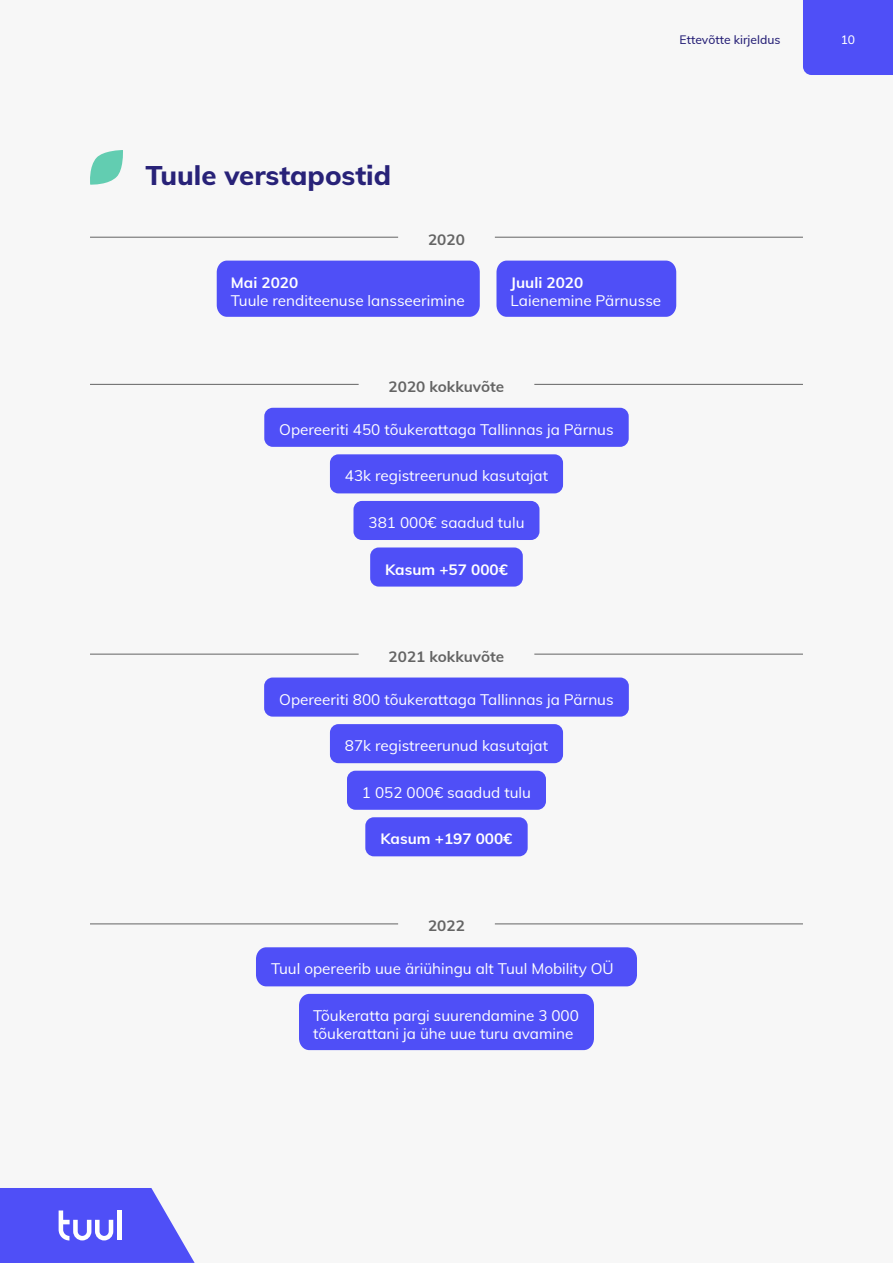
<style>
.page{position:relative;width:893px;height:1263px;background:#f7f7f7}
.page>*{position:absolute;margin:0;border:0;box-sizing:border-box;transform-origin:0 0}
.t1{font:800 27px "Muli";color:#282278}
.t2{font:15px/18px "Muli";color:#fff}
.t3{font:700 15px "Muli";color:#fff}
.t4{font:700 15px "Muli";color:#646464}
.t5{font:500 12px "Muli";color:#282278}
.t6{font:500 12px "Muli";color:#fff}
</style>
<div class="page">
<svg style="left:0;top:1188px;width:195px;height:75px;background:#6a6af7"></svg>
<div style="left:803px;top:0;width:90px;height:75px;background:#4f4ff7"></div>
<svg style="left:90px;top:150px;width:33px;height:35px"></svg>
<hr style="left:90px;top:384px;width:269px;height:1px;background:#646464">
<hr style="left:534px;top:384px;width:269px;height:1px;background:#646464">
<div style="left:264px;top:408px;width:365px;height:39px;background:#4f4ff7;border-radius:9px"></div>
<div style="left:330px;top:454px;width:233px;height:39px;background:#4f4ff7;border-radius:9px"></div>
<div style="left:353px;top:501px;width:186px;height:39px;background:#4f4ff7;border-radius:9px"></div>
<div style="left:370px;top:547px;width:153px;height:40px;background:#4f4ff7;border-radius:9px"></div>
<hr style="left:90px;top:654px;width:269px;height:1px;background:#646464">
<hr style="left:534px;top:654px;width:269px;height:1px;background:#646464">
<div style="left:264px;top:677px;width:365px;height:40px;background:#4f4ff7;border-radius:9px"></div>
<div style="left:330px;top:724px;width:233px;height:39px;background:#4f4ff7;border-radius:9px"></div>
<div style="left:347px;top:771px;width:199px;height:39px;background:#4f4ff7;border-radius:9px"></div>
<div style="left:365px;top:817px;width:163px;height:39px;background:#4f4ff7;border-radius:9px"></div>
<hr style="left:90px;top:237px;width:308px;height:1px;background:#646464">
<hr style="left:495px;top:237px;width:308px;height:1px;background:#646464">
<div style="left:217px;top:261px;width:263px;height:56px;background:#4f4ff7"></div>
<div style="left:496px;top:261px;width:180px;height:56px;background:#4f4ff7"></div>
<hr style="left:90px;top:924px;width:308px;height:1px;background:#646464">
<hr style="left:495px;top:924px;width:308px;height:1px;background:#646464">
<div style="left:256px;top:947px;width:381px;height:39px;background:#4f4ff7"></div>
<div style="left:299px;top:994px;width:295px;height:56px;background:#4f4ff7"></div>
<p class="t5" style="left:680px;top:30px;width:102px">Ettevõtte kirjeldus</p>
<p class="t6" style="left:841px;top:30px;width:16px">10</p>
<p class="t1" style="left:145px;top:155px;width:247px">Tuule verstapostid</p>
<p class="t4" style="left:428px;top:228px;width:38px">2020</p>
<p class="t3" style="left:231px;top:271px;width:69px">Mai 2020</p>
<p class="t2" style="left:231px;top:291px;width:235px">Tuule renditeenuse lansseerimine</p>
<p class="t3" style="left:511px;top:271px;width:74px">Juuli 2020</p>
<p class="t2" style="left:511px;top:291px;width:152px">Laienemine Pärnusse</p>
<p class="t4" style="left:389px;top:376px;width:117px">2020 kokkuvõte</p>
<p class="t2" style="left:279px;top:420px;width:336px">Opereeriti 450 tõukerattaga Tallinnas ja Pärnus</p>
<p class="t2" style="left:345px;top:466px;width:205px">43k registreerunud kasutajat</p>
<p class="t2" style="left:368px;top:513px;width:158px">381 000€ saadud tulu</p>
<p class="t3" style="left:385px;top:558px;width:124px">Kasum +57 000€</p>
<p class="t4" style="left:389px;top:645px;width:117px">2021 kokkuvõte</p>
<p class="t2" style="left:279px;top:689px;width:336px">Opereeriti 800 tõukerattaga Tallinnas ja Pärnus</p>
<p class="t2" style="left:345px;top:736px;width:205px">87k registreerunud kasutajat</p>
<p class="t2" style="left:362px;top:783px;width:171px">1 052 000€ saadud tulu</p>
<p class="t3" style="left:380px;top:828px;width:133px">Kasum +197 000€</p>
<p class="t4" style="left:428px;top:915px;width:38px">2022</p>
<p class="t2" style="left:271px;top:959px;width:344px">Tuul opereerib uue äriühingu alt Tuul Mobility OÜ</p>
<p class="t2" style="left:313px;top:1006px;width:267px">Tõukeratta pargi suurendamine 3 000 tõukerattani ja ühe uue turu avamine</p>
</div>
